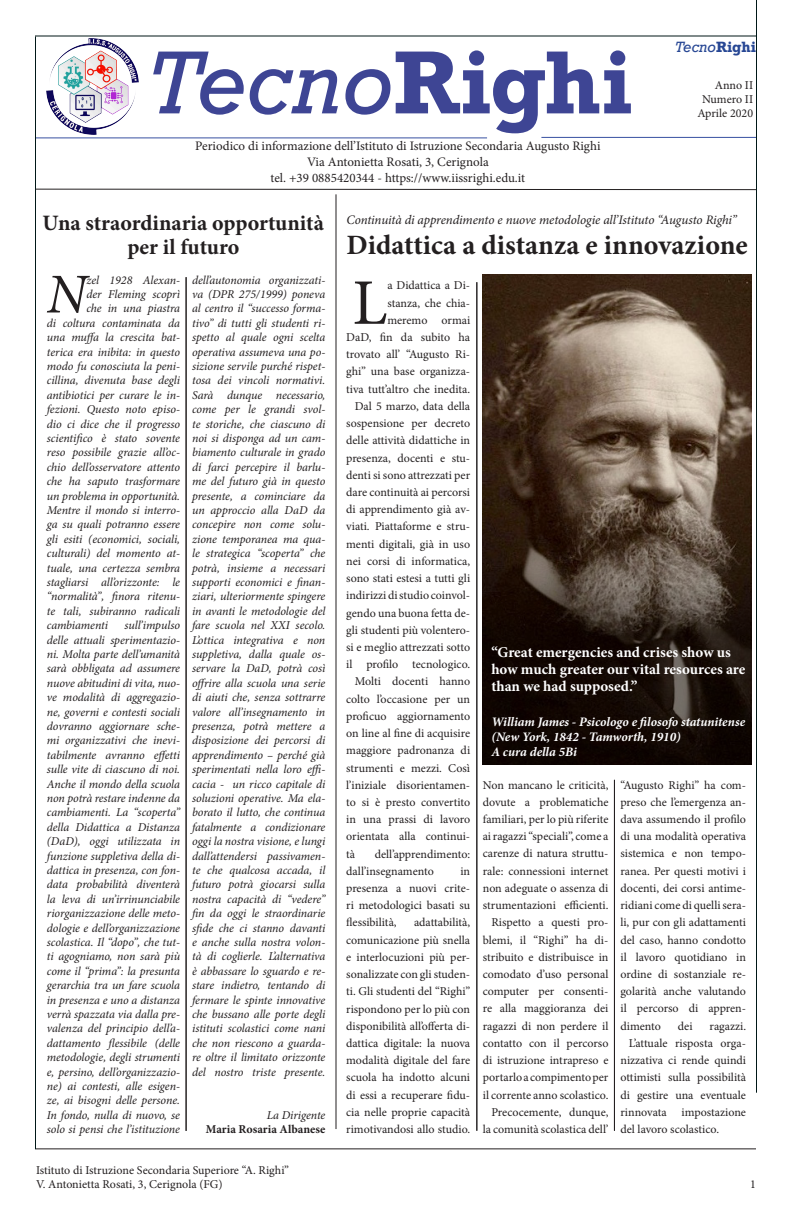
<style>
.page{position:relative;width:792px;height:1224px;background:#fff}
.page>*{position:absolute;margin:0;border:0;box-sizing:border-box;transform-origin:0 0}
.t1{font:italic 84px "Rockwell";color:#3e4594}
.t2{font:65px "Minion Pro";color:#231f20}
.t3{font:italic 56.4px "Minion Pro";color:#231f20}
.t4{font:700 28px "Minion Pro";color:#231f20}
.t5{font:700 22px "Minion Pro";color:#231f20}
.t6{font:700 15px/17px "Minion Pro";color:#fff}
.t7{font:italic 14px "Rockwell";color:#274794}
.t8{font:13px "Minion Pro";color:#231f20}
.t9{font:italic 700 13px "Minion Pro";letter-spacing:-.005em;color:#fff}
.t10{font:italic 13px "Minion Pro";letter-spacing:-.01em;color:#231f20}
.t11{font:italic 12px/14.4px "Minion Pro";letter-spacing:-.01em;color:#231f20;text-align:justify}
.t12{font:12px/17.2px "Minion Pro";color:#231f20;text-align:justify}
.t13{font:700 12px "Minion Pro";color:#231f20}
.s1{font-weight:700;font-style:normal}
</style>
<div class="page">
<hr style="left:36px;top:1148px;width:720px;height:1px;background:#231f20">
<hr style="left:35px;top:36px;width:1px;height:1113px;background:#001717">
<hr style="left:756px;top:0;width:1px;height:1093px;background:#001717">
<svg style="left:35px;top:188px;width:721px;height:3px"></svg>
<hr style="left:36px;top:137px;width:451px;height:1px;background:#3750a1">
<hr style="left:541px;top:137px;width:215px;height:1px;background:#3750a1">
<img style="left:47px;top:39px;width:91px;height:95px">
<hr style="left:35px;top:36px;width:722px;height:1px;background:#001717">
<hr style="left:476px;top:282px;width:1px;height:849px;background:#231f20">
<hr style="left:614px;top:780px;width:1px;height:351px;background:#231f20">
<hr style="left:186px;top:277px;width:1px;height:854px;background:#231f20">
<svg style="left:483px;top:275px;width:269px;height:490px;background:#4a3a2f"></svg>
<hr style="left:336px;top:194px;width:1px;height:935px;background:#231f20">
<p class="t1" style="left:148px;top:31px;width:487px">Tecno<span class="s1">Righi</span></p>
<p class="t8" style="left:195px;top:138px;width:407px">Periodico di informazione dell’Istituto di Istruzione Secondaria Augusto Righi</p>
<p class="t8" style="left:307px;top:153px;width:183px">Via Antonietta Rosati, 3, Cerignola</p>
<p class="t8" style="left:271px;top:169px;width:256px">tel. +39 0885420344 - https://www.iissrighi.edu.it</p>
<p class="t7" style="left:675px;top:38px;width:82px">Tecno<span class="s1">Righi</span></p>
<p class="t12" style="left:715px;top:76px;width:40px">Anno II</p>
<p class="t12" style="left:702px;top:91px;width:53px">Numero II</p>
<p class="t12" style="left:698px;top:105px;width:57px">Aprile 2020</p>
<p class="t5" style="left:43px;top:208px;width:283px">Una straordinaria opportunità</p>
<p class="t10" style="left:346px;top:211px;width:392px">Continuità di apprendimento e nuove metodologie all’Istituto “Augusto Righi”</p>
<p class="t5" style="left:127px;top:232px;width:114px">per il futuro</p>
<p class="t4" style="left:346px;top:225px;width:403px">Didattica a distanza e innovazione</p>
<p class="t11" style="left:47px;top:273px;width:135px;text-align:right">zel 1928 Alexan-<br>der Fleming scoprì<br>che in una piastra<br>di coltura contaminata da una muffa la crescita bat&shy;terica era inibita: in questo modo fu conosciuta la peni&shy;cillina, divenuta base degli antibiotici per curare le in&shy;fezioni. Questo noto episo&shy;dio ci dice che il progresso scientifico è stato sovente reso possibile grazie all’oc&shy;chio dell’osservatore attento che ha saputo trasformare un problema in opportunità.</p>
<p class="t11" style="left:47px;top:503px;width:135px">Mentre il mondo si interro&shy;ga su quali potranno essere gli esiti (economici, sociali, culturali) del momento at&shy;tuale, una certezza sembra stagliarsi all’orizzonte: le “normalità”, finora ritenu&shy;te tali, subiranno radicali cambiamenti</p>
<p class="t3" style="left:47px;top:256px;width:41px">N</p>
<p class="t11" style="left:47px;top:618px;width:135px;text-indent:78px">sull’impulso delle attuali sperimentazio&shy;ni. Molta parte dell’umanità sarà obbligata ad assumere nuove abitudini di vita, nuo&shy;ve modalità di aggregazio&shy;ne, governi e contesti sociali dovranno aggiornare sche&shy;mi organizzativi che inevi&shy;tabilmente avranno effetti sulle vite di ciascuno di noi.</p>
<p class="t11" style="left:47px;top:777px;width:135px">Anche il mondo della scuola non potrà restare indenne da cambiamenti. La “scoperta” della Didattica a Distanza (DaD), oggi utilizzata in funzione suppletiva della di&shy;dattica in presenza, con fon&shy;data probabilità diventerà la leva di un’irrinunciabile riorganizzazione delle meto&shy;dologie e dell’organizzazione scolastica. Il “dopo”, che tut&shy;ti agogniamo, non sarà più come il “prima”: la presunta gerarchia tra un fare scuola in presenza e uno a distanza verrà spazzata via dalla pre&shy;valenza del principio dell’a&shy;dattamento flessibile (delle metodologie, degli strumenti e, persino, dell’organizzazio&shy;ne) ai contesti, alle esigen&shy;ze, ai bisogni delle persone.<br>In fondo, nulla di nuovo, se solo si pensi che l’istituzione</p>
<p class="t11" style="left:192px;top:273px;width:135px">dell’autonomia organizzati&shy;va (DPR 275/1999) poneva al centro il “successo forma&shy;tivo” di tutti gli studenti ri&shy;spetto al quale ogni scelta operativa assumeva una po&shy;sizione servile purché rispet&shy;tosa dei vincoli normativi.</p>
<p class="t11" style="left:192px;top:388px;width:135px">Sarà dunque necessario, come per le grandi svol&shy;te storiche, che ciascuno di noi si disponga ad un cam&shy;biamento culturale in grado di farci percepire il barlu&shy;me del futuro già in questo presente, a cominciare da un approccio alla DaD da concepire non come solu&shy;zione temporanea ma qua&shy;le strategica “scoperta” che potrà, insieme a necessari supporti economici e finan&shy;ziari, ulteriormente spingere in avanti le metodologie del fare scuola nel XXI secolo.</p>
<p class="t11" style="left:192px;top:633px;width:135px">L’ottica integrativa e non suppletiva, dalla quale os&shy;servare la DaD, potrà così offrire alla scuola una serie di aiuti che, senza sottrarre valore all’insegnamento in presenza, potrà mettere a disposizione dei percorsi di apprendimento – perché già sperimentati nella loro effi&shy;cacia - un ricco capitale di soluzioni operative. Ma ela&shy;borato il lutto, che continua fatalmente a condizionare oggi la nostra visione, e lungi dall’attendersi passivamen&shy;te che qualcosa accada, il futuro potrà giocarsi sulla nostra capacità di “vedere” fin da oggi le straordinarie sfide che ci stanno davanti e anche sulla nostra volon&shy;tà di coglierle. L’alternativa è abbassare lo sguardo e re&shy;stare indietro, tentando di fermare le spinte innovative che bussano alle porte degli istituti scolastici come nani che non riescono a guarda&shy;re oltre il limitato orizzonte del nostro triste presente.</p>
<p class="t11" style="left:267px;top:1108px;width:60px">La Dirigente</p>
<p class="t13" style="left:206px;top:1121px;width:121px">Maria Rosaria Albanese</p>
<p class="t12" style="left:346px;top:277px;width:126px;text-align:right">a Didattica a Di-<br>stanza, che chia&shy;meremo ormai<br>DaD, fin da subito ha trovato all’ “Augusto Ri&shy;ghi” una base organizza&shy;tiva tutt’altro che inedita.</p>
<p class="t12" style="left:346px;top:398px;width:126px;text-indent:9px">Dal 5 marzo, data della sospensione per decreto delle attività didattiche in presenza, docenti e stu&shy;denti si sono attrezzati per dare continuità ai percorsi di apprendimento già av&shy;viati. Piattaforme e stru&shy;menti digitali, già in uso nei corsi di informatica, sono stati estesi a tutti gli indirizzi di studio coinvol&shy;gendo una buona fetta de&shy;gli studenti più volentero&shy;si e meglio attrezzati sotto il profilo tecnologico.</p>
<p class="t12" style="left:346px;top:673px;width:126px;text-indent:9px">Molti docenti hanno colto l’occasione per un proficuo aggiornamento on line al fine di acquisire maggiore padronanza di strumenti e mezzi. Così l’iniziale disorientamen&shy;to si è presto convertito in una prassi di lavoro orientata alla continui&shy;tà</p>
<p class="t2" style="left:352px;top:260px;width:36px">L</p>
<p class="t12" style="left:346px;top:845px;width:125px;text-indent:29px">dell’apprendimento: dall’insegnamento</p>
<p class="t12" style="left:346px;top:862px;width:126px;text-indent:114px">in presenza a nuovi crite&shy;ri metodologici basati su flessibilità,</p>
<p class="t12" style="left:346px;top:914px;width:126px;text-indent:68px">adattabilità, comunicazione più snella e interlocuzioni più per&shy;sonalizzate con gli studen&shy;ti. Gli studenti del “Righi” rispondono per lo più con disponibilità all’offerta di&shy;dattica digitale: la nuova modalità digitale del fare scuola ha indotto alcuni di essi a recuperare fidu&shy;cia nelle proprie capacità rimotivandosi allo studio.</p>
<p class="t6" style="left:491px;top:644px;width:256px">“Great emergencies and crises show us how much greater our vital resources are than we had supposed.”</p>
<p class="t9" style="left:491px;top:712px;width:255px">William James - Psicologo e filosofo statunitense</p>
<p class="t9" style="left:491px;top:727px;width:191px">(New York, 1842 - Tamworth, 1910)</p>
<p class="t9" style="left:491px;top:742px;width:87px">A cura della 5Bi</p>
<p class="t12" style="left:483px;top:776px;width:127px">Non mancano le criticità, dovute a problematiche familiari, per lo più riferite ai ragazzi “speciali”, come a carenze di natura struttu&shy;rale: connessioni internet non adeguate o assenza di strumentazioni efficienti.</p>
<p class="t12" style="left:483px;top:914px;width:127px;text-indent:9px">Rispetto a questi pro&shy;blemi, il “Righi” ha di&shy;stribuito e distribuisce in comodato d’uso personal computer per consenti&shy;re alla maggioranza dei ragazzi di non perdere il contatto con il percorso di istruzione intrapreso e portarlo a compimento per il corrente anno scolastico.</p>
<p class="t12" style="left:483px;top:1103px;width:127px;text-align:right">Precocemente, dunque, la comunità scolastica dell’</p>
<p class="t12" style="left:620px;top:776px;width:127px">“Augusto Righi” ha com&shy;preso che l’emergenza an&shy;dava assumendo il profilo di una modalità operativa sistemica e non tempo&shy;ranea. Per questi motivi i docenti, dei corsi antime&shy;ridiani come di quelli sera&shy;li, pur con gli adattamenti del caso, hanno condotto il lavoro quotidiano in ordine di sostanziale re&shy;golarità anche valutando il percorso di appren&shy;dimento</p>
<p class="t12" style="left:678px;top:1017px;width:16px">dei</p>
<p class="t12" style="left:710px;top:1017px;width:38px">ragazzi.</p>
<p class="t12" style="left:620px;top:1035px;width:127px;text-indent:9px">L’attuale risposta orga&shy;nizzativa ci rende quindi ottimisti sulla possibilità di gestire una eventuale rinnovata impostazione del lavoro scolastico.</p>
<p class="t12" style="left:36px;top:1161px;width:255px">Istituto di Istruzione Secondaria Superiore “A. Righi”</p>
<p class="t12" style="left:36px;top:1176px;width:188px">V. Antonietta Rosati, 3, Cerignola (FG)</p>
<p class="t12" style="left:750px;top:1176px;width:7px">1</p>
</div>
